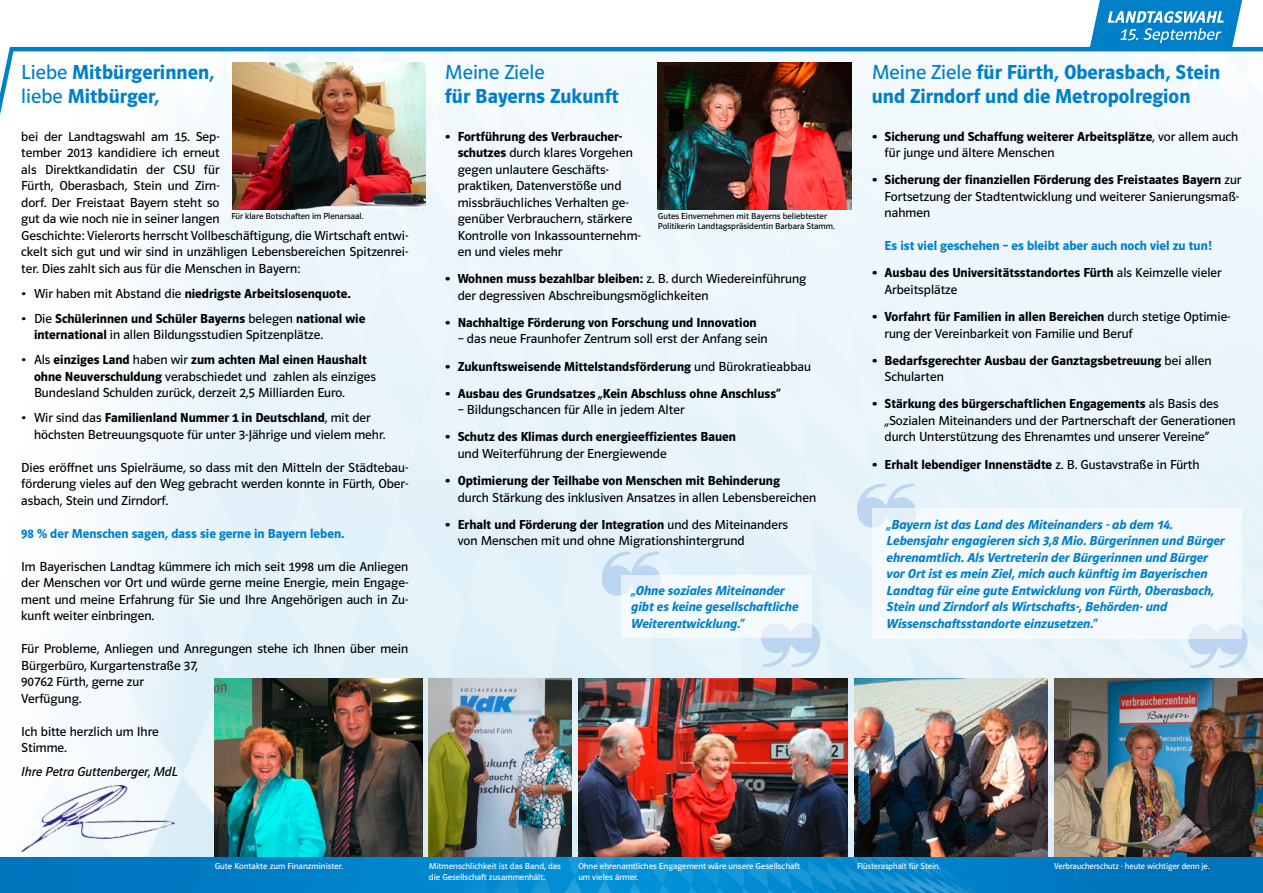
<style>
.page{position:relative;width:1263px;height:893px;background:#fff}
.page>*{position:absolute;margin:0;border:0;box-sizing:border-box;transform-origin:0 0}
.t1{font:600 21px/24px "Polo 22";color:#0080c8}
.t2{font:21px "Polo 22 Buch";color:#0080c8}
.t3{font:13.5px/16.5px "Polo 22 Buch";color:#000}
.t4{font:600 13.5px "Polo 22";color:#000}
.t5{font:italic 600 13.5px/16.5px "Polo 22";color:#0080c8}
.t6{font:600 13.5px "Polo 22";color:#0080c8}
.t7{font:13.5px "Polo 22 Buch Kursiv";color:#000}
.t8{font:9px/10.8px "Polo 22 Buch";color:#fff}
.t9{font:9px/10.8px "Polo 22 Buch";color:#000}
.t10{font:9px "Polo 22 Buch";color:#fff;scale:.95 1}
.s1{font-family:"Polo 22 Buch";font-weight:400}
.s2{font-family:"Polo 22";font-weight:600}
</style>
<div class="page">
<img style="left:0;top:51px;width:1263px;height:807px">
<img style="left:578px;top:678px;width:270px;height:180px">
<img style="left:1054px;top:678px;width:209px;height:180px">
<img style="left:429px;top:678px;width:143px;height:180px">
<img style="left:854px;top:678px;width:193px;height:180px">
<svg style="left:1188px;top:624px;width:59px;height:44px;background:#cde2f4"></svg>
<svg style="left:857px;top:484px;width:59px;height:43px;background:#cee2f4"></svg>
<div style="left:872px;top:508px;width:370px;height:131px;background:#f4f9fd"></div>
<svg style="left:1089px;top:0;width:153px;height:51px;background:#3399d3"></svg>
<svg style="left:602px;top:552px;width:59px;height:44px;background:#cce2f4"></svg>
<svg style="left:761px;top:623px;width:59px;height:44px;background:#cce1f4"></svg>
<svg style="left:621px;top:576px;width:190px;height:62px;fill:#f5fafd"></svg>
<img style="left:232px;top:63px;width:194px;height:146px">
<img style="left:658px;top:63px;width:193px;height:146px">
<img style="left:21px;top:785px;width:153px;height:66px">
<img style="left:215px;top:678px;width:207px;height:180px">
<svg style="left:0;top:858px;width:1263px;height:35px;background:#007bc3"></svg>
<img style="left:419px;top:858px;width:812px;height:35px">
<h1 class="t1" style="left:21px;top:60px;width:195px"><span class="s1">Liebe</span> Mitbürgerinnen, <span class="s1">liebe</span> Mitbürger,</h1>
<p class="t3" style="left:21px;top:128px;width:388px">bei der Landtagswahl am 15. Sep-<br>tember 2013 kandidiere ich erneut<br>als Direktkandidatin der CSU für<br>Fürth, Oberasbach, Stein und Zirn-<br>dorf. Der Freistaat Bayern steht so<br>gut da wie noch nie in seiner langen<br>Geschichte: Vielerorts herrscht Vollbeschäftigung, die Wirtschaft entwi&shy;ckelt sich gut und wir sind in unzähligen Lebensbereichen Spitzenrei&shy;ter. Dies zahlt sich aus für die Menschen in Bayern:</p>
<p class="t4" style="left:21px;top:286px;width:331px"><span class="s1">• Wir haben mit Abstand die</span> niedrigste Arbeitslosenquote.</p>
<p class="t4" style="left:21px;top:311px;width:346px"><span class="s1">• Die</span> Schülerinnen und Schüler Bayerns <span class="s1">belegen</span> national wie</p>
<p class="t3" style="left:34px;top:327px;width:291px"><span class="s2">international</span> in allen Bildungsstudien Spitzenplätze.</p>
<p class="t4" style="left:21px;top:352px;width:347px"><span class="s1">• Als</span> einziges Land <span class="s1">haben wir</span> zum achten Mal einen Haushalt</p>
<p class="t3" style="left:34px;top:368px;width:344px"><span class="s2">ohne Neuverschuldung</span> verabschiedet und zahlen als einziges<br>Bundesland Schulden zurück, derzeit 2,5 Milliarden Euro.</p>
<p class="t4" style="left:21px;top:410px;width:351px"><span class="s1">• Wir sind das</span> Familienland Nummer 1 in Deutschland<span class="s1">, mit der</span></p>
<p class="t3" style="left:34px;top:426px;width:353px">höchsten Betreuungsquote für unter 3-Jährige und vielem mehr.</p>
<p class="t3" style="left:21px;top:459px;width:388px;text-align:justify">Dies eröffnet uns Spielräume, so dass mit den Mitteln der Städtebau&shy;förderung vieles auf den Weg gebracht werden konnte in Fürth, Ober&shy;asbach, Stein und Zirndorf.</p>
<p class="t6" style="left:21px;top:526px;width:325px">98 % der Menschen sagen, dass sie gerne in Bayern leben.</p>
<p class="t3" style="left:21px;top:558px;width:388px;text-align:justify">Im Bayerischen Landtag kümmere ich mich seit 1998 um die Anliegen der Menschen vor Ort und würde gerne meine Energie, mein Engage&shy;ment und meine Erfahrung für Sie und Ihre Angehörigen auch in Zu&shy;kunft weiter einbringen.</p>
<p class="t3" style="left:21px;top:640px;width:388px">Für Probleme, Anliegen und Anregungen stehe ich Ihnen über mein Bürgerbüro, Kurgartenstraße 37,<br>90762 Fürth, gerne zur<br>Verfügung.</p>
<p class="t3" style="left:21px;top:723px;width:139px">Ich bitte herzlich um Ihre<br>Stimme.</p>
<p class="t7" style="left:21px;top:764px;width:158px">Ihre Petra Guttenberger, MdL</p>
<h1 class="t2" style="left:445px;top:61px;width:101px">Meine Ziele</h1>
<h1 class="t1" style="left:445px;top:84px;width:176px">für Bayerns Zukunft</h1>
<p class="t4" style="left:445px;top:129px;width:179px">• Fortführung des Verbraucher-</p>
<p class="t3" style="left:458px;top:145px;width:185px"><span class="s2">schutzes</span> durch klares Vorgehen gegen unlautere Geschäfts&shy;praktiken, Datenverstöße und missbräuchliches Verhalten ge&shy;genüber Verbrauchern, stärkere<br>Kontrolle von Inkassounternehm&shy;en und vieles mehr</p>
<p class="t4" style="left:445px;top:271px;width:363px">• Wohnen muss bezahlbar bleiben: <span class="s1">z. B. durch Wiedereinführung</span></p>
<p class="t3" style="left:458px;top:287px;width:252px">der degressiven Abschreibungsmöglichkeiten</p>
<p class="t4" style="left:445px;top:315px;width:313px">• Nachhaltige Förderung von Forschung und Innovation</p>
<p class="t3" style="left:458px;top:331px;width:312px">– das neue Fraunhofer Zentrum soll erst der Anfang sein</p>
<p class="t4" style="left:445px;top:359px;width:368px">• Zukunftsweisende Mittelstandsförderung <span class="s1">und Bürokratieabbau</span></p>
<p class="t4" style="left:445px;top:386px;width:338px">• Ausbau des Grundsatzes „Kein Abschluss ohne Anschluss“</p>
<p class="t3" style="left:458px;top:402px;width:228px">– Bildungschancen für Alle in jedem Alter</p>
<p class="t4" style="left:445px;top:430px;width:293px">• Schutz des Klimas durch energieeffizientes Bauen</p>
<p class="t3" style="left:458px;top:445px;width:210px">und Weiterführung der Energiewende</p>
<p class="t4" style="left:445px;top:473px;width:336px">• Optimierung der Teilhabe von Menschen mit Behinderung</p>
<p class="t3" style="left:458px;top:489px;width:360px">durch Stärkung des inklusiven Ansatzes in allen Lebensbereichen</p>
<p class="t4" style="left:445px;top:517px;width:345px">• Erhalt und Förderung der Integration <span class="s1">und des Miteinanders</span></p>
<p class="t3" style="left:458px;top:532px;width:288px">von Menschen mit und ohne Migrationshintergrund</p>
<p class="t9" style="left:231px;top:210px;width:134px">Für klare Botschaften im Plenarsaal.</p>
<p class="t9" style="left:658px;top:210px;width:178px">Gutes Einvernehmen mit Bayerns beliebtester<br>Politikerin Landtagspräsidentin Barbara Stamm.</p>
<p class="t5" style="left:631px;top:582px;width:169px">„Ohne soziales Miteinander gibt es keine gesellschaftliche<br>Weiterentwicklung.“</p>
<h1 class="t1" style="left:872px;top:60px;width:350px"><span class="s1">Meine Ziele</span> für Fürth, Oberasbach, Stein und Zirndorf und die Metropolregion</h1>
<p class="t4" style="left:872px;top:129px;width:368px">• Sicherung und Schaffung weiterer Arbeitsplätze<span class="s1">, vor allem auch</span></p>
<p class="t3" style="left:884px;top:145px;width:171px">für junge und ältere Menschen</p>
<p class="t4" style="left:872px;top:173px;width:371px">• Sicherung der finanziellen Förderung des Freistaates Bayern <span class="s1">zur</span></p>
<p class="t3" style="left:884px;top:188px;width:356px">Fortsetzung der Stadtentwicklung und weiterer Sanierungsmaß&shy;nahmen</p>
<p class="t6" style="left:884px;top:239px;width:329px">Es ist viel geschehen – es bleibt aber auch noch viel zu tun!</p>
<p class="t4" style="left:872px;top:266px;width:351px">• Ausbau des Universitätsstandortes Fürth <span class="s1">als Keimzelle vieler</span></p>
<p class="t3" style="left:884px;top:281px;width:74px">Arbeitsplätze</p>
<p class="t4" style="left:872px;top:309px;width:360px">• Vorfahrt für Familien in allen Bereichen <span class="s1">durch stetige Optimie-</span></p>
<p class="t3" style="left:884px;top:325px;width:250px">rung der Vereinbarkeit von Familie und Beruf</p>
<p class="t4" style="left:872px;top:353px;width:341px">• Bedarfsgerechter Ausbau der Ganztagsbetreuung <span class="s1">bei allen</span></p>
<p class="t3" style="left:884px;top:369px;width:61px">Schularten</p>
<p class="t4" style="left:872px;top:397px;width:348px">• Stärkung des bürgerschaftlichen Engagements <span class="s1">als Basis des</span></p>
<p class="t3" style="left:884px;top:412px;width:353px">„Sozialen Miteinanders und der Partnerschaft der Generationen durch Unterstützung des Ehrenamtes und unserer Vereine“</p>
<p class="t4" style="left:872px;top:457px;width:329px">• Erhalt lebendiger Innenstädte <span class="s1">z. B. Gustavstraße in Fürth</span></p>
<p class="t5" style="left:887px;top:516px;width:340px">„Bayern ist das Land des Miteinanders - ab dem 14.<br>Lebensjahr engagieren sich 3,8 Mio. Bürgerinnen und Bürger ehrenamtlich. Als Vertreterin der Bürgerinnen und Bürger vor Ort ist es mein Ziel, mich auch künftig im Bayerischen Landtag für eine gute Entwicklung von Fürth, Oberasbach, Stein und Zirndorf als Wirtschafts-, Behörden- und Wissenschaftsstandorte einzusetzen.“</p>
<p class="t8" style="left:215px;top:861px;width:130px">Gute Kontakte zum Finanzminister.</p>
<p class="t8" style="left:578px;top:861px;width:223px">Ohne ehrenamtliches Engagement wäre unsere Gesellschaft um vieles ärmer.</p>
<p class="t10" style="left:857px;top:861px;width:89px">Flüsterasphalt für Stein.</p>
<p class="t10" style="left:1054px;top:861px;width:165px">Verbraucherschutz - heute wichtiger denn je.</p>
<p class="t8" style="left:429px;top:861px;width:133px">Mitmenschlichkeit ist das Band, das die Gesellschaft zusammenhält.</p>
</div>
